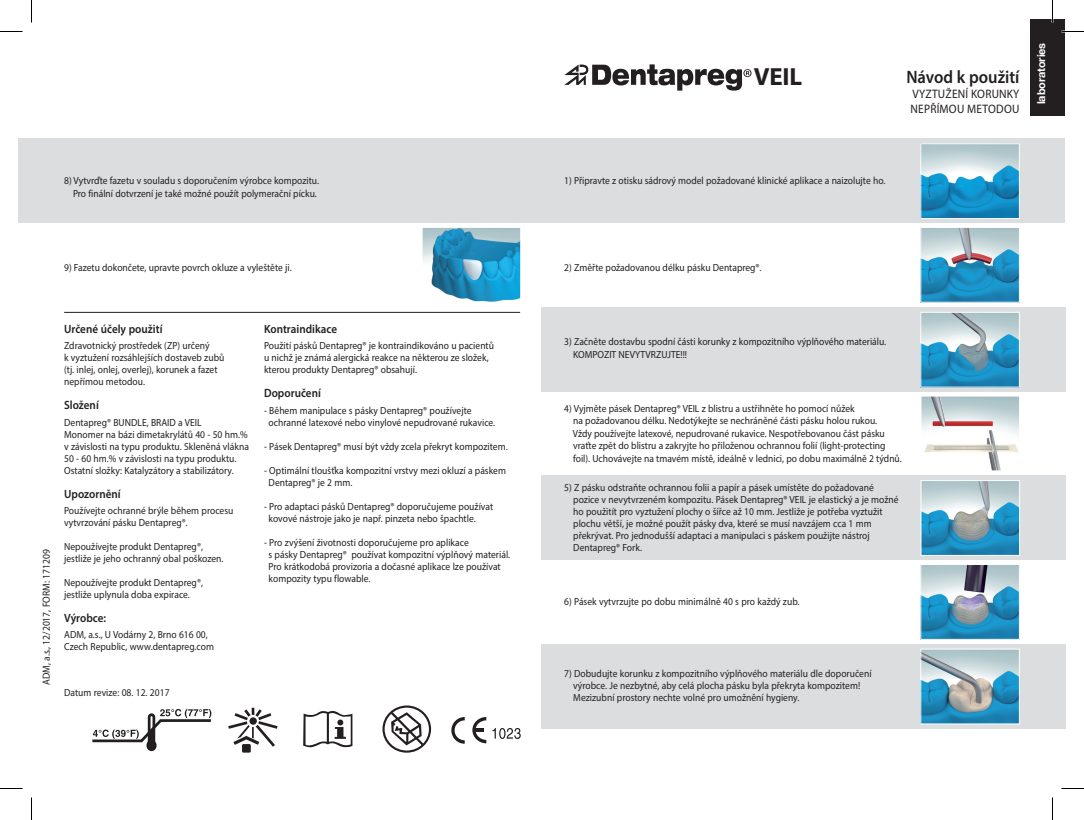
<style>
.page{position:relative;width:1084px;height:820px;background:#fff}
.page>*{position:absolute;margin:0;border:0;box-sizing:border-box;transform-origin:0 0}
.t1{font:700 24.9px "Myriad Pro";color:#231f20}
.t2{font:600 18px "Myriad Pro";color:#231f20;scale:.92 1}
.t3{font:12.3px/14.7px "Myriad Pro";letter-spacing:.02em;color:#231f20;scale:.92 1}
.t4{font:600 12px "Myriad Pro";letter-spacing:.005em;color:#231f20;scale:.92 1}
.t5{font:700 10.95px "Helvetica Neue";letter-spacing:-.01em;color:#fff}
.t6{font:10.35px/12px "Myriad Pro";letter-spacing:.005em;color:#231f20;scale:.92 1}
</style>
<div class="page">
<div style="left:19px;top:139px;width:1046px;height:84px;background:#dcdddf"></div>
<div style="left:541px;top:307px;width:524px;height:84px;background:#dcdddf"></div>
<div style="left:541px;top:476px;width:524px;height:84px;background:#dcdddf"></div>
<div style="left:541px;top:645px;width:524px;height:84px;background:#dcdddf"></div>
<svg style="left:564px;top:64px;width:187px;height:27px"></svg>
<img style="left:922px;top:145px;width:95px;height:72px">
<div style="left:920px;top:143px;width:99px;height:76px;border:1px solid #fff"></div>
<img style="left:922px;top:229px;width:95px;height:71px">
<div style="left:920px;top:227px;width:99px;height:75px;border:1px solid #fff"></div>
<img style="left:922px;top:482px;width:95px;height:72px">
<div style="left:920px;top:480px;width:99px;height:76px;border:1px solid #fff"></div>
<img style="left:922px;top:314px;width:95px;height:71px">
<div style="left:920px;top:312px;width:99px;height:75px;border:1px solid #fff"></div>
<img style="left:922px;top:566px;width:95px;height:72px">
<div style="left:920px;top:564px;width:99px;height:76px;border:1px solid #fff"></div>
<img style="left:922px;top:651px;width:95px;height:71px">
<div style="left:920px;top:649px;width:99px;height:75px;border:1px solid #fff"></div>
<img style="left:922px;top:398px;width:95px;height:71px">
<div style="left:920px;top:396px;width:99px;height:75px;border:1px solid #fff"></div>
<img style="left:424px;top:229px;width:95px;height:71px">
<div style="left:422px;top:227px;width:99px;height:75px;border:1px solid #fff"></div>
<hr style="left:64px;top:312px;width:456px;height:1px;background:#231f20">
<svg style="left:492px;top:728px;width:28px;height:11px"></svg>
<svg style="left:451px;top:717px;width:14px;height:27px"></svg>
<svg style="left:472px;top:717px;width:14px;height:26px"></svg>
<div style="left:382px;top:705px;width:49px;height:48px;border:2px solid #231f20;border-radius:50%"></div>
<svg style="left:228px;top:707px;width:50px;height:40px"></svg>
<div style="left:242px;top:744px;width:9px;height:9px;background:#231f20"></div>
<svg style="left:303px;top:711px;width:49px;height:36px"></svg>
<svg style="left:391px;top:712px;width:32px;height:33px"></svg>
<svg style="left:92px;top:709px;width:120px;height:43px"></svg>
<div style="left:1030px;top:19px;width:35px;height:96px;background:#231f20"></div>
<hr style="left:1051px;top:0;width:2px;height:23px;background:#fff">
<svg style="left:0;top:31px;width:22px;height:1px"></svg>
<svg style="left:1061px;top:31px;width:22px;height:1px"></svg>
<svg style="left:0;top:788px;width:22px;height:1px"></svg>
<svg style="left:1061px;top:788px;width:22px;height:1px"></svg>
<svg style="left:31px;top:0;width:1px;height:23px"></svg>
<svg style="left:31px;top:797px;width:1px;height:23px"></svg>
<svg style="left:1052px;top:0;width:1px;height:23px"></svg>
<svg style="left:1052px;top:797px;width:1px;height:23px"></svg>
<p class="t6" style="left:64px;top:174px;width:278px;line-height:12.5px;text-align:right">8) Vytvrďte fazetu v souladu s doporučením výrobce kompozitu.<br>Pro finální dotvrzení je také možné použít polymerační pícku.</p>
<p class="t6" style="left:64px;top:261px;width:249px">9) Fazetu dokončete, upravte povrch okluze a vyleštěte ji.</p>
<p class="t6" style="left:40px;top:685px;width:149px;rotate:-90deg">ADM, a.s., 12/2017, FORM: 171209</p>
<p class="t4" style="left:64px;top:321px;width:108px">Určené účely použití</p>
<p class="t6" style="left:64px;top:340px;width:176px">Zdravotnický prostředek (ZP) určený<br>k vyztužení rozsáhlejších dostaveb zubů (tj. inlej, onlej, overlej), korunek a fazet nepřímou metodou.</p>
<p class="t4" style="left:64px;top:398px;width:39px">Složení</p>
<p class="t6" style="left:64px;top:416px;width:67px">Dentapreg® BUND</p>
<p class="t6" style="left:64px;top:416px;width:202px;text-indent:73px">LE, BRAID a VEIL<br>Monomer na bázi dimetakrylátů 40 - 50 hm.% v závislosti na typu produktu. Skleněná vlákna 50 - 60 hm.% v závislosti na typu produktu.<br>Ostatní složky: Katalyzátory a stabilizátory.</p>
<p class="t4" style="left:64px;top:486px;width:63px">Upozornění</p>
<p class="t6" style="left:64px;top:505px;width:185px">Používejte ochranné brýle během procesu vytvrzování pásku Dentapreg®.</p>
<p class="t6" style="left:64px;top:541px;width:175px">Nepoužívejte produkt Dentapreg®, jestliže je jeho ochranný obal poškozen.</p>
<p class="t6" style="left:64px;top:577px;width:152px">Nepoužívejte produkt Dentapreg®, jestliže uplynula doba expirace.</p>
<p class="t4" style="left:64px;top:610px;width:47px">Výrobce:</p>
<p class="t6" style="left:64px;top:628px;width:164px">ADM, a.s., U Vodárny 2, Brno 616 00,<br>Czech Republic, www.dentapreg.com</p>
<p class="t6" style="left:64px;top:686px;width:116px">Datum revize: 08. 12. 2017</p>
<p class="t4" style="left:264px;top:321px;width:81px">Kontraindikace</p>
<p class="t6" style="left:264px;top:340px;width:251px">Použití pásků Dentapreg® je kontraindikováno u pacientů u nichž je známá alergická reakce na některou ze složek, kterou produkty Dentapreg® obsahují.</p>
<p class="t4" style="left:264px;top:386px;width:63px">Doporučení</p>
<p class="t6" style="left:268px;top:404px;width:248px;text-indent:-5px">- Během manipulace s pásky Dentapreg® používejte ochranné latexové nebo vinylové nepudrované rukavice.</p>
<p class="t6" style="left:264px;top:440px;width:266px">- Pásek Dentapreg® musí být vždy zcela překryt kompozitem.</p>
<p class="t6" style="left:268px;top:464px;width:260px;text-indent:-5px">- Optimální tloušťka kompozitní vrstvy mezi okluzí a páskem<br>Dentapreg® je 2 mm.</p>
<p class="t6" style="left:268px;top:500px;width:246px;text-indent:-4px">- Pro adaptaci pásků Dentapreg® doporučujeme používat kovové nástroje jako je např. pinzeta nebo špachtle.</p>
<p class="t6" style="left:268px;top:536px;width:264px;text-indent:-5px">- Pro zvýšení životnosti doporučujeme pro aplikace<br>s pásky Dentapreg® používat kompozitní výplňový materiál.<br>Pro krátkodobá provizoria a dočasné aplikace lze používat kompozity typu flowable.</p>
<h1 class="t1" style="left:753px;top:61px;width:50px">VEIL</h1>
<h2 class="t2" style="left:906px;top:66px;width:124px">Návod k použití</h2>
<p class="t3" style="left:910px;top:86px;width:120px">Vyztužení korunky nepřímou metodou</p>
<p class="t5" style="left:1032px;top:104px;width:63px;rotate:-90deg">laboratories</p>
<p class="t6" style="left:564px;top:174px;width:350px">1) Připravte z otisku sádrový model požadované klinické aplikace a naizolujte ho.</p>
<p class="t6" style="left:564px;top:261px;width:216px">2) Změřte požadovanou délku pásku Dentapreg®.</p>
<p class="t6" style="left:573px;top:336px;width:342px;line-height:12.5px;text-indent:-9px">3) Začněte dostavbu spodní části korunky z kompozitního výplňového materiálu.<br>KOMPOZ</p>
<p class="t6" style="left:609px;top:348px;width:86px">IT NEVYTVRZUJTE!!!</p>
<p class="t6" style="left:573px;top:402px;width:359px;line-height:12.5px;text-indent:-9px">4) Vyjměte pásek Dentapreg® VEIL z blistru a ustřihněte ho pomocí nůžek<br>na požadovanou délku. Nedotýkejte se nechráněné části pásku holou rukou.<br>Vždy používejte latexové, nepudrované rukavice. Nespotřebovanou část pásku vraťte zpět do blistru a zakryjte ho přiloženou ochrannou folií (light-protecting foil). Uchovávejte na tmavém místě, ideálně v lednici, po dobu maximálně 2 týdnů.</p>
<p class="t6" style="left:573px;top:481px;width:355px;text-indent:-9px">5) Z pásku odstraňte ochrannou folii a papír a pásek umístěte do požadované pozice v nevytvrzeném kompozitu. Pásek Dentapreg® VEIL je elastický a je možné ho použitít pro vyztužení plochy o šířce až 10 mm. Jestliže je potřeba vyztužit plochu větší, je možné použít pásky dva, které se musí navzájem cca 1 mm překrývat. Pro jednodušší adaptaci a manipulaci s páskem použijte nástroj Dentapreg® Fork.</p>
<p class="t6" style="left:564px;top:595px;width:257px">6) Pásek vytvrzujte po dobu minimálně 40 s pro každý zub.</p>
<p class="t6" style="left:573px;top:667px;width:326px;text-indent:-9px">7) Dobudujte korunku z kompozitního výplňového materiálu dle doporučení výrobce. Je nezbytné, aby celá plocha pásku byla překryta kompozitem!<br>Mezizubní prostory nechte volné pro umožnění hygieny.</p>
</div>
